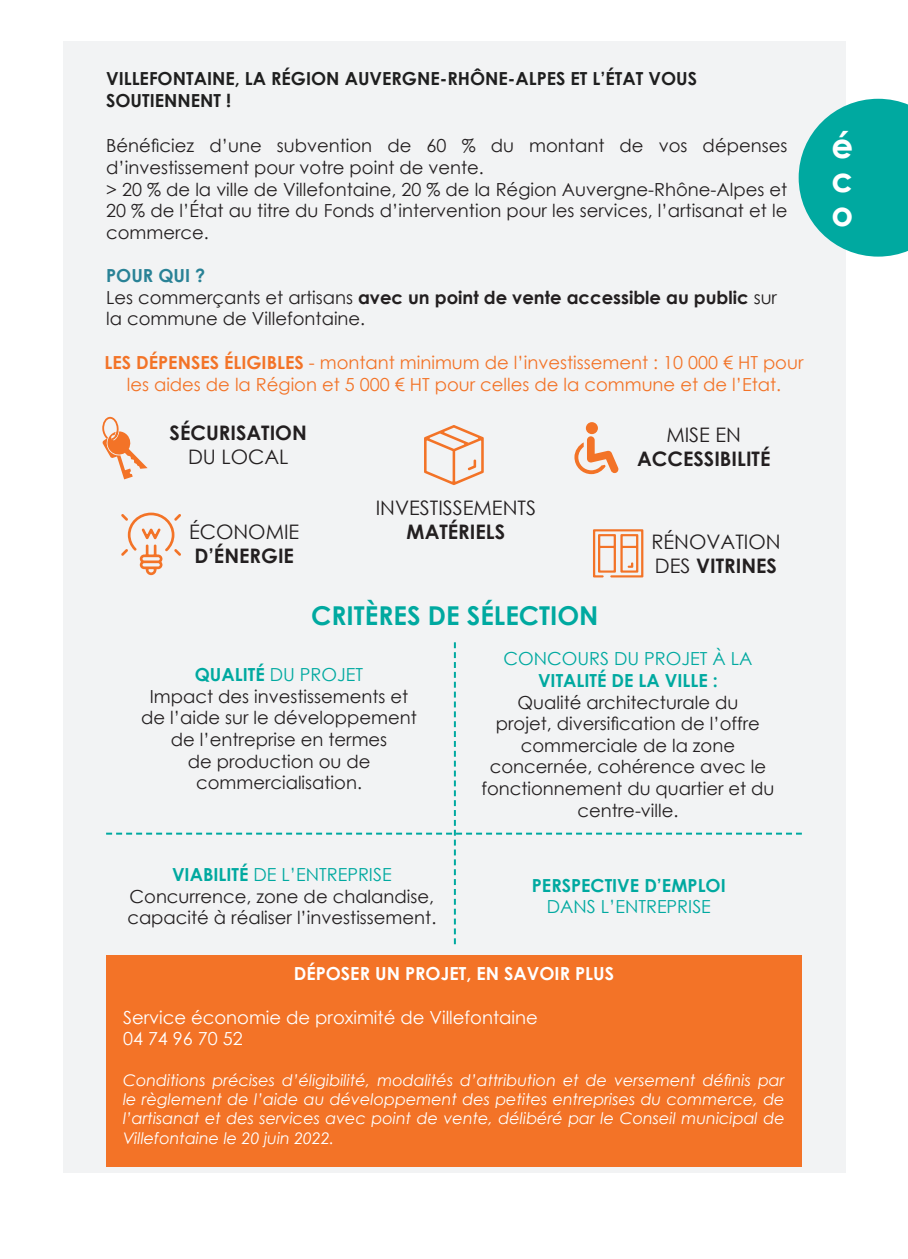
<style>
.page{position:relative;width:908px;height:1259px;background:#fff}
.page>*{position:absolute;margin:0;border:0;box-sizing:border-box;transform-origin:0 0}
.t1{font:700 34px "Century Gothic";color:#fff}
.t2{font:700 26px "Century Gothic";color:#00a9a0}
.t3{font:700 20px/24px "Century Gothic";color:#231f20;text-align:center}
.t4{font:20px/24px "Century Gothic";color:#231f20}
.t5{font:18px/21.6px "Century Gothic";color:#231f20}
.t6{font:18px/21.6px "Century Gothic";color:#f37327;text-align:center}
.t7{font:18px/21.6px "Century Gothic";color:#00a9a0;text-align:center}
.t8{font:700 18px/22px "Century Gothic";color:#1f1f1f}
.t9{font:18px "Century Gothic";color:#fff}
.t10{font:700 18px "Century Gothic";color:#fff}
.t11{font:700 18px "Century Gothic";color:#00a9a0}
.t12{font:700 18px "Century Gothic";color:#298296}
.t13{font:italic 16px/19.2px "Century Gothic";color:#fff;text-align:justify}
.s1{font-weight:700}
.s2{font-weight:400}
</style>
<div class="page">
<div style="left:63px;top:41px;width:781px;height:1131px;background:#f2f3f4"></div>
<div style="left:106px;top:955px;width:695px;height:211px;background:#f37327"></div>
<svg style="left:798px;top:99px;width:109px;height:158px"></svg>
<svg style="left:106px;top:642px;width:695px;height:302px"></svg>
<svg style="left:121px;top:512px;width:60px;height:63px"></svg>
<svg style="left:593px;top:529px;width:50px;height:48px"></svg>
<svg style="left:424px;top:425px;width:59px;height:60px"></svg>
<svg style="left:102px;top:417px;width:45px;height:62px"></svg>
<div style="left:585px;top:422px;width:12px;height:12px;background:#f37327;border-radius:50%"></div>
<svg style="left:574px;top:436px;width:44px;height:38px"></svg>
<p class="t8" style="left:106px;top:66px;width:592px">VILLEFONTAINE, LA RÉGION AUVERGNE-RHÔNE-ALPES ET L’ÉTAT VOUS<br>SOUTIENNENT !</p>
<p class="t5" style="left:106px;top:135px;width:682px">Bénéficiez d’une subvention de 60 % du montant de vos dépenses d’investissement pour votre point de vente.</p>
<p class="t5" style="left:106px;top:178px;width:682px;text-align:justify">&gt; 20 % de la ville de Villefontaine, 20 % de la Région Auvergne-Rhône-Alpes et 20 % de l’État au titre du Fonds d’intervention pour les services, l’artisanat et le commerce.</p>
<p class="t12" style="left:106px;top:262px;width:100px">POUR QUI ?</p>
<p class="t5" style="left:106px;top:286px;width:672px">Les commerçants et artisans <span class="s1">avec un point de vente accessible au public</span> sur la commune de Villefontaine.</p>
<p class="t6" style="left:104px;top:352px;width:700px"><span class="s1">LES DÉPENSES ÉLIGIBLES</span> - montant minimum de l’investissement : 10 000 € HT pour les aides de la Région et 5 000 € HT pour celles de la commune et de l’Etat.</p>
<p class="t3" style="left:169px;top:420px;width:139px">SÉCURISATION<br><span class="s2">DU LOCAL</span></p>
<p class="t3" style="left:189px;top:519px;width:112px;text-align:left"><span class="s2">ÉCONOMIE<br></span>D’ÉNERGIE</p>
<p class="t4" style="left:375px;top:495px;width:162px;text-align:center">INVESTISSEMENTS<br><span class="s1">MATÉRIELS</span></p>
<p class="t2" style="left:311px;top:596px;width:289px">CRITÈRES DE SÉLECTION</p>
<p class="t3" style="left:636px;top:422px;width:135px"><span class="s2">MISE EN<br></span>ACCESSIBILITÉ</p>
<p class="t4" style="left:651px;top:529px;width:131px">RÉNOVATION<br>DES <span class="s1">VITRINES</span></p>
<p class="t7" style="left:195px;top:663px;width:170px"><span class="s1">QUALITÉ</span> DU PROJET</p>
<p class="t5" style="left:141px;top:685px;width:277px;text-align:center">Impact des investissements et de l’aide sur le développement de l’entreprise en termes<br>de production ou de commercialisation.</p>
<p class="t7" style="left:172px;top:863px;width:221px"><span class="s1">VIABILITÉ</span> DE L’ENTREPRISE</p>
<p class="t5" style="left:127px;top:885px;width:310px">Concurrence, zone de chalandise, capacité à réaliser l’investissement.</p>
<p class="t7" style="left:503px;top:648px;width:250px">CONCOURS DU PROJET À LA<br><span class="s1">VITALITÉ DE LA VILLE :</span></p>
<p class="t5" style="left:481px;top:691px;width:294px;text-align:center">Qualité architecturale du<br>projet, diversification de l’offre commerciale de la zone concernée, cohérence avec le fonctionnement du quartier et du centre-ville.</p>
<p class="t11" style="left:531px;top:871px;width:195px">PERSPECTIVE D’EMPLOI</p>
<p class="t7" style="left:546px;top:895px;width:166px">DANS L’ENTREPRISE</p>
<p class="t10" style="left:293px;top:960px;width:322px">DÉPOSER UN PROJET, EN SAVOIR PLUS</p>
<p class="t9" style="left:123px;top:1004px;width:416px">Service économie de proximité de Villefontaine</p>
<p class="t9" style="left:123px;top:1026px;width:121px">04 74 96 70 52</p>
<p class="t13" style="left:123px;top:1070px;width:663px">Conditions précises d’éligibilité, modalités d’attribution et de versement définis par le règlement de l’aide au développement des petites entreprises du commerce, de l’artisanat et des services avec point de vente, délibéré par le Conseil municipal de Villefontaine le 20 juin 2022.</p>
<p class="t1" style="left:831px;top:119px;width:23px">é</p>
<p class="t1" style="left:831px;top:153px;width:23px">c</p>
<p class="t1" style="left:831px;top:187px;width:23px">o</p>
</div>
